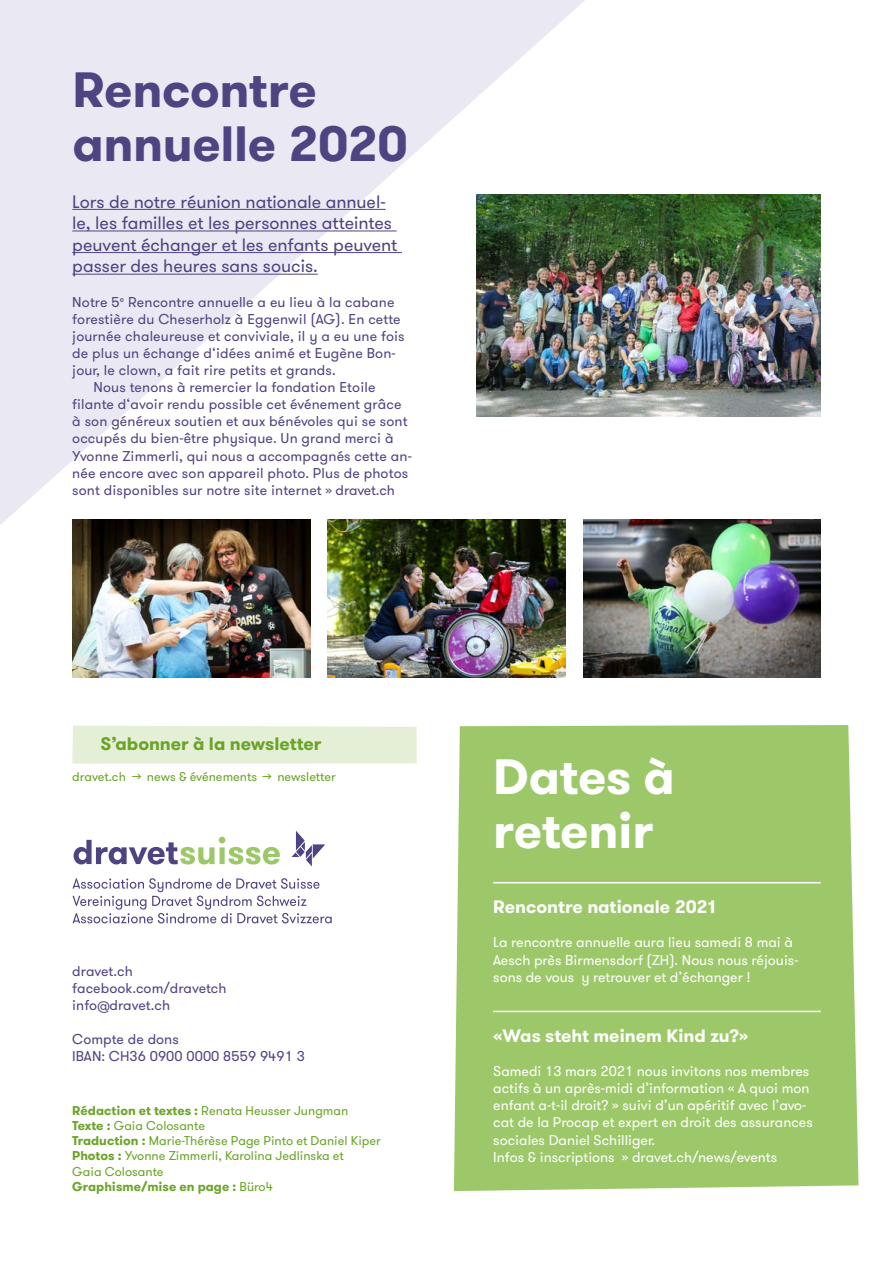
<style>
.page{position:relative;width:893px;height:1263px;background:#fff}
.page>*{position:absolute;margin:0;border:0;box-sizing:border-box;transform-origin:0 0}
.t1{font:700 49.5px/54px "GT Walsheim";letter-spacing:-.01em;color:#4e4482}
.t2{font:700 49.5px/54px "GT Walsheim";letter-spacing:-.01em;color:#fff}
.t3{font:18px/21.6px "GT Walsheim";letter-spacing:-.005em;color:#4e4482}
.t4{font:700 18px "GT Walsheim";color:#fff}
.t5{font:700 18px "GT Walsheim";color:#6aa426}
.t6{font:14.25px/17.1px "GT Walsheim";letter-spacing:.01em;color:#4e4482}
.t7{font:14.25px/17.1px "GT Walsheim";color:#fff}
.t8{font:12.75px/15.3px "GT Walsheim";color:#6aa426}
.s1{font-weight:700}
</style>
<div class="page">
<svg style="left:0;top:0;width:585px;height:525px;fill:#eae9f3"></svg>
<div style="left:454px;top:725px;width:404px;height:466px;background:#9dc869"></div>
<svg style="left:73px;top:878px;width:259px;height:45px"></svg>
<svg style="left:74px;top:837px;width:206px;height:27px"></svg>
<svg style="left:292px;top:831px;width:33px;height:35px"></svg>
<hr style="left:72px;top:209px;width:314px;height:1px;background:#4e4482">
<hr style="left:72px;top:230px;width:325px;height:1px;background:#4e4482">
<hr style="left:72px;top:252px;width:330px;height:1px;background:#4e4482">
<hr style="left:72px;top:274px;width:246px;height:1px;background:#4e4482">
<hr style="left:493px;top:882px;width:328px;height:1px;background:#fff">
<hr style="left:493px;top:1011px;width:328px;height:1px;background:#fff">
<div style="left:72px;top:726px;width:345px;height:38px;background:#e4efd6"></div>
<img style="left:328px;top:519px;width:237px;height:159px">
<img style="left:583px;top:519px;width:238px;height:158px">
<img style="left:72px;top:519px;width:238px;height:159px">
<img style="left:476px;top:194px;width:345px;height:223px">
<h1 class="t1" style="left:73px;top:63px;width:337px">Rencontre annuelle 2020</h1>
<p class="t3" style="left:72px;top:191px;width:327px">Lors de notre réunion nationale annuel&shy;le, les familles et les personnes atteintes peuvent échanger et les enfants peuvent passer des heures sans soucis.</p>
<p class="t6" style="left:72px;top:293px;width:324px">Notre 5<sup>e</sup> Rencontre annuelle a eu lieu à la cabane</p>
<p class="t6" style="left:72px;top:310px;width:330px">forestière du Cheserholz à Eggenwil (AG). En cette</p>
<p class="t6" style="left:72px;top:328px;width:334px">journée chaleureuse et conviviale, il y a eu une fois</p>
<p class="t6" style="left:72px;top:345px;width:325px">de plus un échange d‘idées animé et Eugène Bon-</p>
<p class="t6" style="left:72px;top:362px;width:265px">jour, le clown, a fait rire petits et grands.</p>
<p class="t6" style="left:94px;top:379px;width:283px">Nous tenons à remercier la fondation Etoile</p>
<p class="t6" style="left:72px;top:396px;width:331px">filante d‘avoir rendu possible cet événement grâce</p>
<p class="t6" style="left:72px;top:413px;width:337px">à son généreux soutien et aux bénévoles qui se sont</p>
<p class="t6" style="left:72px;top:430px;width:323px">occupés du bien-être physique. Un grand merci à</p>
<p class="t6" style="left:72px;top:447px;width:341px">Yvonne Zimmerli, qui nous a accompagnés cette an-</p>
<p class="t6" style="left:72px;top:464px;width:337px">née encore avec son appareil photo. Plus de photos</p>
<p class="t6" style="left:72px;top:481px;width:324px">sont disponibles sur notre site internet » dravet.ch</p>
<p class="t5" style="left:101px;top:732px;width:222px">S’abonner à la newsletter</p>
<p class="t8" style="left:72px;top:770px;width:265px">dravet.ch → news &amp; événements → newsletter</p>
<p class="t6" style="left:72px;top:963px;width:156px">dravet.ch facebook.com/dravetch info@dravet.ch</p>
<p class="t6" style="left:72px;top:1031px;width:234px">Compte de dons<br>IBAN: CH36 0900 0000 8559 9491 3</p>
<p class="t8" style="left:72px;top:1103px;width:310px"><span class="s1">Rédaction et textes :</span> Renata Heusser Jungman <span class="s1">Texte :</span> Gaia Colosante<br><span class="s1">Traduction :</span> Marie-Thérèse Page Pinto et Daniel Kiper <span class="s1">Photos :</span> Yvonne Zimmerli, Karolina Jedlinska et<br>Gaia Colosante<br><span class="s1">Graphisme/mise en page :</span> Büro4</p>
<h1 class="t2" style="left:493px;top:751px;width:183px">Dates à retenir</h1>
<p class="t4" style="left:493px;top:895px;width:226px">Rencontre nationale 2021</p>
<p class="t7" style="left:493px;top:934px;width:307px">La rencontre annuelle aura lieu samedi 8 mai à<br>Aesch près Birmensdorf (ZH). Nous nous réjouis&shy;sons de vous y retrouver et d’échanger !</p>
<p class="t4" style="left:493px;top:1024px;width:257px">«Was steht meinem Kind zu?»</p>
<p class="t7" style="left:493px;top:1063px;width:321px">Samedi 13 mars 2021 nous invitons nos membres actifs à un après-midi d’information « A quoi mon enfant a-t-il droit? » suivi d’un apéritif avec l’avo&shy;cat de la Procap et expert en droit des assurances sociales Daniel Schilliger.<br>Infos &amp; inscriptions » dravet.ch/news/events</p>
</div>
